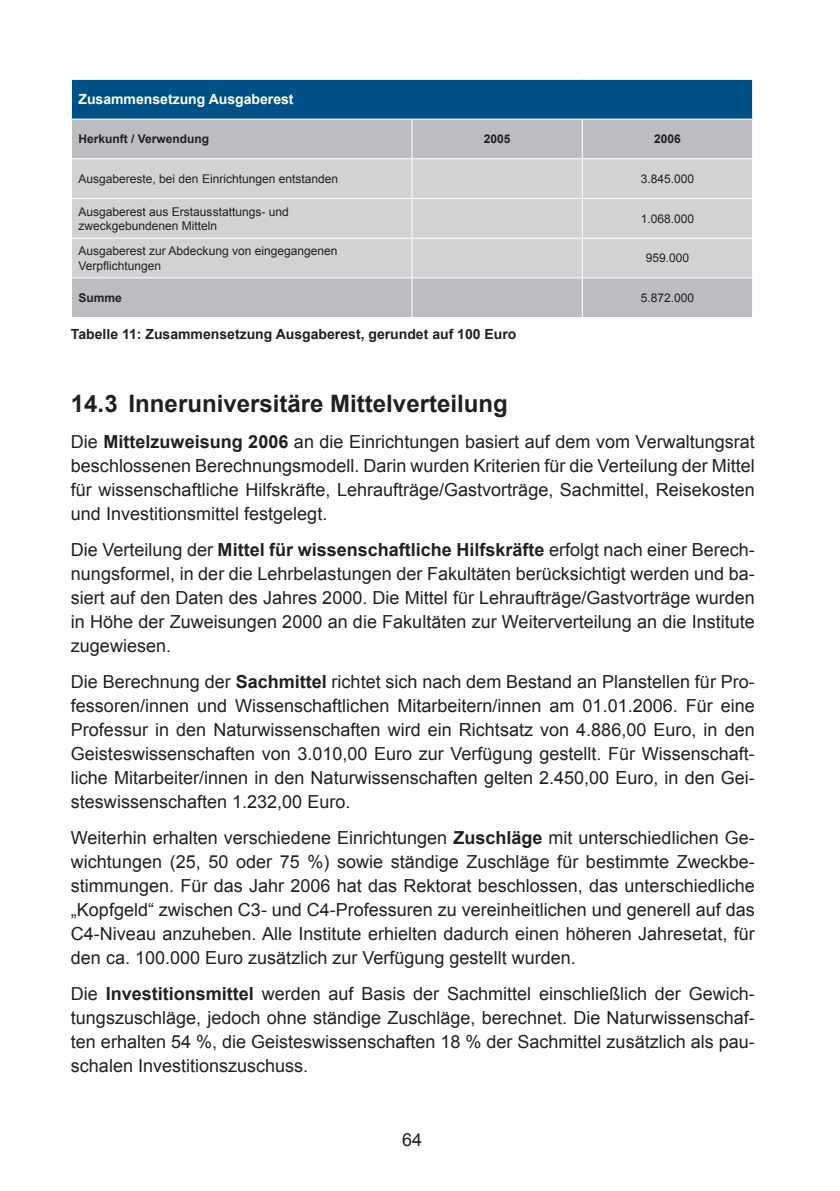
<style>
.page{position:relative;width:840px;height:1191px;background:#fff}
.page>*{position:absolute;margin:0;border:0;box-sizing:border-box;transform-origin:0 0}
.t1{font:700 24px "Arial";color:#231f20}
.t2{font:18px/24px "Arial";color:#231f20;text-align:justify}
.t3{font:700 14px "Arial";color:#231f20}
.t4{font:700 14px "Arial";color:#fff}
.t5{font:12px/14.4px "Arial";color:#231f20}
.t6{font:700 12px "Arial";color:#231f20}
.s1{font-weight:700}
</style>
<div class="page">
<div style="left:71px;top:79px;width:681px;height:40px;background:#005187"></div>
<div style="left:72px;top:120px;width:679px;height:197px;background:#bcbdc0"></div>
<div style="left:72px;top:159px;width:679px;height:118px;background:#d1d2d4"></div>
<hr style="left:71px;top:79px;width:341px;height:1px;background:#fff">
<hr style="left:71px;top:80px;width:1px;height:39px;background:#fff">
<hr style="left:412px;top:79px;width:170px;height:1px;background:#fff">
<hr style="left:582px;top:79px;width:170px;height:1px;background:#fff">
<hr style="left:751px;top:80px;width:1px;height:39px;background:#fff">
<hr style="left:411px;top:120px;width:1px;height:38px;background:#fff">
<hr style="left:581px;top:120px;width:1px;height:38px;background:#fff">
<hr style="left:411px;top:159px;width:1px;height:39px;background:#fff">
<hr style="left:581px;top:159px;width:1px;height:39px;background:#fff">
<hr style="left:71px;top:198px;width:341px;height:1px;background:#fff">
<hr style="left:412px;top:198px;width:170px;height:1px;background:#fff">
<hr style="left:411px;top:199px;width:1px;height:39px;background:#fff">
<hr style="left:582px;top:198px;width:170px;height:1px;background:#fff">
<hr style="left:581px;top:199px;width:1px;height:39px;background:#fff">
<hr style="left:71px;top:238px;width:341px;height:1px;background:#fff">
<hr style="left:412px;top:238px;width:170px;height:1px;background:#fff">
<hr style="left:411px;top:239px;width:1px;height:38px;background:#fff">
<hr style="left:582px;top:238px;width:170px;height:1px;background:#fff">
<hr style="left:581px;top:239px;width:1px;height:38px;background:#fff">
<hr style="left:411px;top:278px;width:1px;height:39px;background:#fff">
<hr style="left:581px;top:278px;width:1px;height:39px;background:#fff">
<hr style="left:71px;top:158px;width:341px;height:1px;background:#fff">
<hr style="left:412px;top:158px;width:170px;height:1px;background:#fff">
<hr style="left:582px;top:158px;width:170px;height:1px;background:#fff">
<hr style="left:71px;top:277px;width:341px;height:1px;background:#fff">
<hr style="left:412px;top:277px;width:170px;height:1px;background:#fff">
<hr style="left:582px;top:277px;width:170px;height:1px;background:#fff">
<p class="t4" style="left:78px;top:90px;width:216px">Zusammensetzung Ausgaberest</p>
<p class="t6" style="left:78px;top:131px;width:132px">Herkunft / Verwendung</p>
<p class="t6" style="left:483px;top:131px;width:28px">2005</p>
<p class="t6" style="left:653px;top:131px;width:28px">2006</p>
<p class="t5" style="left:78px;top:172px;width:261px">Ausgabereste, bei den Einrichtungen entstanden</p>
<p class="t5" style="left:640px;top:172px;width:55px">3.845.000</p>
<p class="t5" style="left:78px;top:204px;width:212px">Ausgaberest aus Erstausstattungs- und zweckgebundenen Mitteln</p>
<p class="t5" style="left:640px;top:211px;width:55px">1.068.000</p>
<p class="t5" style="left:78px;top:244px;width:260px">Ausgaberest zur Abdeckung von eingegangenen<br>Verpflichtungen</p>
<p class="t5" style="left:645px;top:251px;width:45px">959.000</p>
<p class="t6" style="left:78px;top:290px;width:45px">Summe</p>
<p class="t5" style="left:640px;top:291px;width:55px">5.872.000</p>
<p class="t3" style="left:71px;top:325px;width:447px">Tabelle 11: Zusammensetzung Ausgaberest, gerundet auf 100 Euro</p>
<h1 class="t1" style="left:71px;top:387px;width:438px">14.3 Inneruniversitäre Mittelverteilung</h1>
<p class="t2" style="left:71px;top:429px;width:685px">Die <span class="s1">Mittelzuweisung 2006</span> an die Einrichtungen basiert auf dem vom Verwaltungsrat beschlossenen Berechnungsmodell. Darin wurden Kriterien für die Verteilung der Mittel für wissenschaftliche Hilfskräfte, Lehraufträge/Gastvorträge, Sachmittel, Reisekosten und Investitionsmittel festgelegt.</p>
<p class="t2" style="left:71px;top:537px;width:685px">Die Verteilung der <span class="s1">Mittel für wissenschaftliche Hilfskräfte</span> erfolgt nach einer Berech&shy;nungsformel, in der die Lehrbelastungen der Fakultäten berücksichtigt werden und ba&shy;siert auf den Daten des Jahres 2000. Die Mittel für Lehraufträge/Gastvorträge wurden in Höhe der Zuweisungen 2000 an die Fakultäten zur Weiterverteilung an die Institute zugewiesen.</p>
<p class="t2" style="left:71px;top:669px;width:685px">Die Berechnung der <span class="s1">Sachmittel</span> richtet sich nach dem Bestand an Planstellen für Pro&shy;fessoren/innen und Wissenschaftlichen Mitarbeitern/innen am 01.01.2006. Für eine Professur in den Naturwissenschaften wird ein Richtsatz von 4.886,00 Euro, in den Geisteswissenschaften von 3.010,00 Euro zur Verfügung gestellt. Für Wissenschaft&shy;liche Mitarbeiter/innen in den Naturwissenschaften gelten 2.450,00 Euro, in den Gei&shy;steswissenschaften 1.232,00 Euro.</p>
<p class="t2" style="left:71px;top:825px;width:685px">Weiterhin erhalten verschiedene Einrichtungen <span class="s1">Zuschläge</span> mit unterschiedlichen Ge&shy;wichtungen (25, 50 oder 75 %) sowie ständige Zuschläge für bestimmte Zweckbe&shy;stimmungen. Für das Jahr 2006 hat das Rektorat beschlossen, das unterschiedliche „Kopfgeld“ zwischen C3- und C4-Professuren zu vereinheitlichen und generell auf das C4-Niveau anzuheben. Alle Institute erhielten dadurch einen höheren Jahresetat, für den ca. 100.000 Euro zusätzlich zur Verfügung gestellt wurden.</p>
<p class="t2" style="left:71px;top:981px;width:685px">Die <span class="s1">Investitionsmittel</span> werden auf Basis der Sachmittel einschließlich der Gewich&shy;tungszuschläge, jedoch ohne ständige Zuschläge, berechnet. Die Naturwissenschaf&shy;ten erhalten 54 %, die Geisteswissenschaften 18 % der Sachmittel zusätzlich als pau&shy;schalen Investitionszuschuss.</p>
<p class="t2" style="left:402px;top:1127px;width:22px">64</p>
</div>
